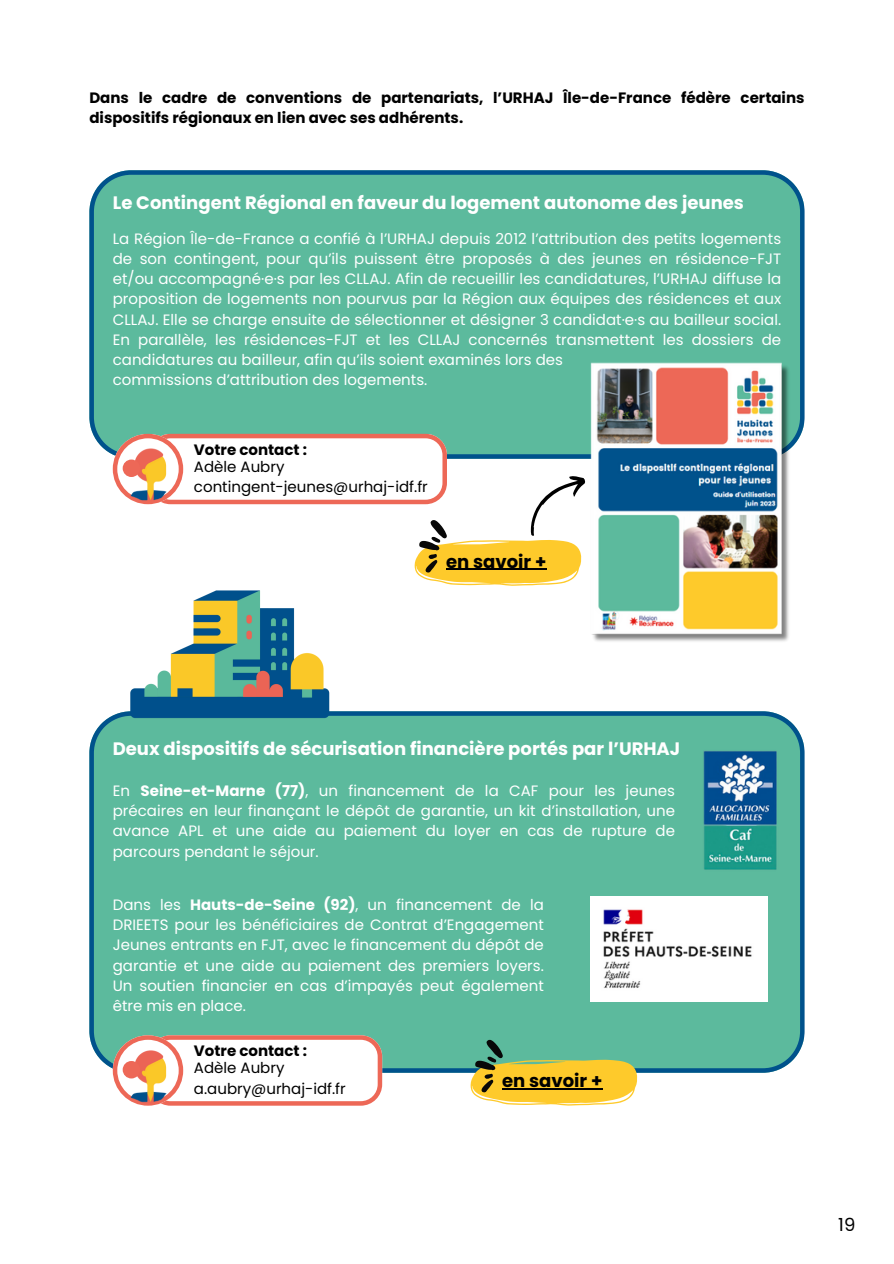
<style>
.page{position:relative;width:894px;height:1264px;background:#fff}
.page>*{position:absolute;margin:0;border:0;box-sizing:border-box;transform-origin:0 0}
.t1{font:700 18px "Poppins";color:#fff}
.t2{font:700 18px "Poppins";color:#000}
.t3{font:18px "Poppins";color:#000}
.t4{font:15px/20.2px "Poppins";color:#fff;text-align:justify}
.t5{font:700 15px/20.2px "Poppins";color:#000}
.t6{font:15px "Poppins";color:#000}
.s1{font-weight:700}
</style>
<div class="page">
<div style="left:89px;top:170px;width:715px;height:288px;background:#5cba9d"></div>
<img style="left:590px;top:361px;width:201px;height:281px">
<div style="left:89px;top:711px;width:715px;height:361px;background:#5cba9d"></div>
<img style="left:698px;top:749px;width:83px;height:123px">
<svg style="left:470px;top:1039px;width:167px;height:66px;background:#bbbe5c"></svg>
<hr style="left:502px;top:1088px;width:100px;height:1px;background:#000">
<img style="left:590px;top:896px;width:176px;height:105px">
<svg style="left:113px;top:434px;width:476px;height:152px"></svg>
<img style="left:127px;top:447px;width:47px;height:55px">
<div style="left:123px;top:459px;width:17px;height:18px;background:#ed6857;border-radius:50%"></div>
<svg style="left:113px;top:1035px;width:269px;height:70px"></svg>
<img style="left:127px;top:1048px;width:47px;height:55px">
<div style="left:123px;top:1060px;width:17px;height:18px;background:#ed6857;border-radius:50%"></div>
<img style="left:113px;top:511px;width:235px;height:235px">
<p class="t5" style="left:89px;top:87px;width:716px">Dans le cadre de conventions de partenariats, l’URHAJ Île-de-France fédère certains dispositifs régionaux en lien avec ses adhérents.</p>
<p class="t1" style="left:113px;top:190px;width:632px">Le Contingent Régional en faveur du logement autonome des jeunes</p>
<p class="t4" style="left:113px;top:228px;width:669px">La Région Île-de-France a confié à l’URHAJ depuis 2012 l’attribution des petits logements de son contingent, pour qu’ils puissent être proposés à des jeunes en résidence-FJT et/ou accompagné·e·s par les CLLAJ. Afin de recueillir les candidatures, l’URHAJ diffuse la proposition de logements non pourvus par la Région aux équipes des résidences et aux CLLAJ. Elle se charge ensuite de sélectionner et désigner 3 candidat·e·s au bailleur social.<br>En parallèle, les résidences-FJT et les CLLAJ concernés transmettent les dossiers de candidatures au bailleur, afin qu’ils soient examinés lors des</p>
<p class="t4" style="left:113px;top:370px;width:316px">commissions d’attribution des logements.</p>
<p class="t5" style="left:194px;top:439px;width:115px">Votre contact :</p>
<h1 class="t6" style="left:194px;top:456px;width:92px">Adèle Aubry</h1>
<p class="t6" style="left:194px;top:476px;width:235px">contingent-jeunes@urhaj-idf.fr</p>
<h2 class="t2" style="left:446px;top:548px;width:102px">en savoir +</h2>
<h1 class="t1" style="left:113px;top:735px;width:569px">Deux dispositifs de sécurisation financière portés par l’URHAJ</h1>
<p class="t4" style="left:113px;top:780px;width:563px">En <span class="s1">Seine-et-Marne (77)</span>, un financement de la CAF pour les jeunes précaires en leur finançant le dépôt de garantie, un kit d’installation, une avance APL et une aide au paiement du loyer en cas de rupture de parcours pendant le séjour.</p>
<p class="t4" style="left:113px;top:894px;width:432px">Dans les <span class="s1">Hauts-de-Seine (92)</span>, un financement de la DRIEETS pour les bénéficiaires de Contrat d’Engagement Jeunes entrants en FJT, avec le financement du dépôt de garantie et une aide au paiement des premiers loyers.<br>Un soutien financier en cas d’impayés peut également être mis en place.</p>
<p class="t5" style="left:194px;top:1040px;width:115px">Votre contact :</p>
<h2 class="t6" style="left:194px;top:1057px;width:92px">Adèle Aubry</h2>
<p class="t6" style="left:194px;top:1077px;width:153px">a.aubry@urhaj-idf.fr</p>
<p class="t2" style="left:502px;top:1068px;width:102px">en savoir +</p>
<p class="t3" style="left:838px;top:1212px;width:19px">19</p>
</div>
